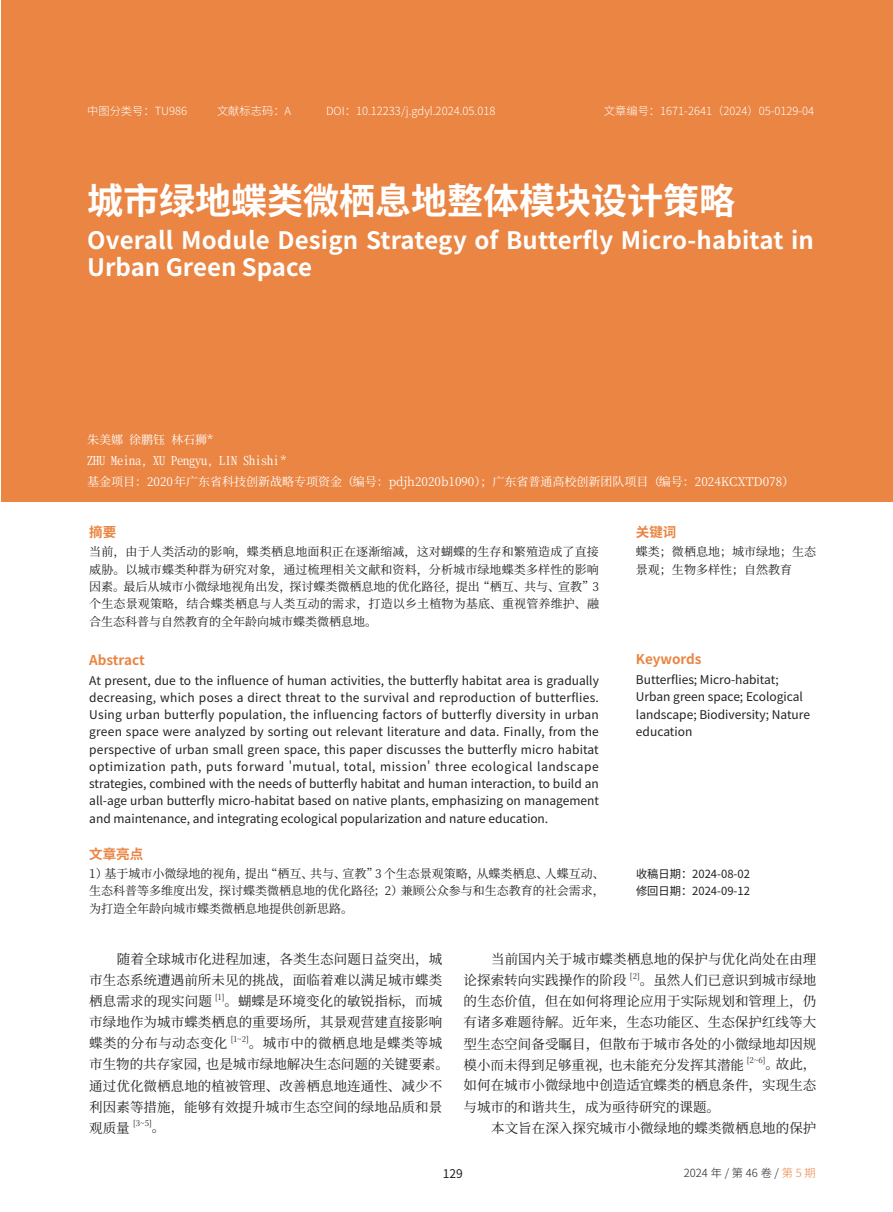
<style>
.page{position:relative;width:893px;height:1212px;background:#fff}
.page>*{position:absolute;margin:0;border:0;box-sizing:border-box;transform-origin:0 0}
.t1{font:700 36px "Source Han Sans SC";color:#fff}
.t2{font:700 24px/27px "Source Han Sans SC";letter-spacing:.01em;color:#fff}
.t3{font:13.5px/21px "Source Han Serif SC";letter-spacing:.005em;color:#231f20;text-align:justify}
.t4{font:700 13.5px "Source Han Sans SC";color:#ea8543}
.t5{font:12px/17.2px "Source Han Sans SC";color:#231f20;text-align:justify}
.t6{font:12px/17.4px "Source Han Serif CN";color:#231f20;text-align:justify}
.t7{font:12px/21px "Source Han Serif CN";color:#fff}
.t8{font:300 11.25px "Source Han Sans SC";color:#fff}
.t9{font:11.25px/17.2px "Source Han Sans SC";color:#231f20}
.t10{font:300 11.25px "Source Han Sans SC";letter-spacing:.25em;color:#231f20}
.t11{font:7.8px "Source Han Serif SC";color:#231f20}
.s1{color:#ea8543}
</style>
<div class="page">
<div style="left:1px;top:0;width:892px;height:501px;background:#ea8543"></div>
<p class="t8" style="left:87px;top:104px;width:102px">中图分类号：TU986</p>
<p class="t8" style="left:217px;top:104px;width:76px">文献标志码：A</p>
<p class="t8" style="left:326px;top:104px;width:171px">DOI：10.12233/j.gdyl.2024.05.018</p>
<p class="t8" style="left:604px;top:104px;width:212px">文章编号：1671-2641（2024）05-0129-04</p>
<h1 class="t1" style="left:87px;top:181px;width:649px">城市绿地蝶类微栖息地整体模块设计策略</h1>
<h2 class="t2" style="left:87px;top:227px;width:728px">Overall Module Design Strategy of Butterfly Micro-habitat in<br>Urban Green Space</h2>
<p class="t7" style="left:87px;top:430px;width:709px">朱美娜 徐鹏钰 林石狮＊<br>ZHU Meina， XU Pengyu， LIN Shishi＊<br>基金项目：2020年广东省科技创新战略专项资金（编号：pdjh2020b1090）；广东省普通高校创新团队项目（编号：2024KCXTD078）</p>
<p class="t4" style="left:89px;top:524px;width:29px">摘要</p>
<p class="t6" style="left:89px;top:544px;width:511px">当前，由于人类活动的影响，蝶类栖息地面积正在逐渐缩减，这对蝴蝶的生存和繁殖造成了直接威胁。以城市蝶类种群为研究对象，通过梳理相关文献和资料，分析城市绿地蝶类多样性的影响因素。最后从城市小微绿地视角出发，探讨蝶类微栖息地的优化路径，提出“栖互、共与、宣教”3个生态景观策略，结合蝶类栖息与人类互动的需求，打造以乡土植物为基底、重视管养维护、融合生态科普与自然教育的全年龄向城市蝶类微栖息地。</p>
<p class="t4" style="left:89px;top:652px;width:57px">Abstract</p>
<p class="t5" style="left:89px;top:672px;width:511px">At present, due to the influence of human activities, the butterfly habitat area is gradually decreasing, which poses a direct threat to the survival and reproduction of butterflies.<br>Using urban butterfly population, the influencing factors of butterfly diversity in urban green space were analyzed by sorting out relevant literature and data. Finally, from the perspective of urban small green space, this paper discusses the butterfly micro habitat optimization path, puts forward 'mutual, total, mission' three ecological landscape strategies, combined with the needs of butterfly habitat and human interaction, to build an all-age urban butterfly micro-habitat based on native plants, emphasizing on management and maintenance, and integrating ecological popularization and nature education.</p>
<p class="t4" style="left:89px;top:846px;width:56px">文章亮点</p>
<p class="t6" style="left:89px;top:865px;width:517px">1）基于城市小微绿地的视角，提出“栖互、共与、宣教”3 个生态景观策略，从蝶类栖息、人蝶互动、生态科普等多维度出发，探讨蝶类微栖息地的优化路径；2）兼顾公众参与和生态教育的社会需求，为打造全年龄向城市蝶类微栖息地提供创新思路。</p>
<p class="t4" style="left:636px;top:524px;width:42px">关键词</p>
<p class="t6" style="left:636px;top:544px;width:181px">蝶类；微栖息地；城市绿地；生态景观；生物多样性；自然教育</p>
<p class="t4" style="left:636px;top:652px;width:67px">Keywords</p>
<p class="t5" style="left:636px;top:671px;width:175px;text-align:left">Butterflies; Micro-habitat;<br>Urban green space; Ecological landscape; Biodiversity; Nature education</p>
<p class="t9" style="left:636px;top:866px;width:116px">收稿日期：2024-08-02修回日期：2024-09-12</p>
<p class="t3" style="left:89px;top:949px;width:354px;text-indent:28px">随着全球城市化进程加速，各类生态问题日益突出，城市生态系统遭遇前所未见的挑战，面临着难以满足城市蝶类栖息需求的现实问题</p>
<p class="t11" style="left:215px;top:992px;width:11px">[1]</p>
<p class="t3" style="left:89px;top:991px;width:354px;text-indent:135px">。蝴蝶是环境变化的敏锐指标，而城市绿地作为城市蝶类栖息的重要场所，其景观营建直接影响蝶类的分布与动态变化</p>
<p class="t11" style="left:231px;top:1034px;width:20px">[1~2]</p>
<p class="t3" style="left:89px;top:1033px;width:361px;text-align:left;text-indent:160px">。城市中的微栖息地是蝶类等城市生物的共存家园，也是城市绿地解决生态问题的关键要素。通过优化微栖息地的植被管理、改善栖息地连通性、减少不利因素等措施，能够有效提升城市生态空间的绿地品质和景观质量</p>
<p class="t11" style="left:133px;top:1118px;width:20px">[3~5]</p>
<p class="t3" style="left:152px;top:1117px;width:15px">。</p>
<p class="t3" style="left:463px;top:949px;width:354px;text-indent:28px">当前国内关于城市蝶类栖息地的保护与优化尚处在由理论探索转向实践操作的阶段</p>
<p class="t11" style="left:630px;top:971px;width:11px">[2]</p>
<p class="t3" style="left:463px;top:970px;width:354px;text-indent:176px">。虽然人们已意识到城市绿地的生态价值，但在如何将理论应用于实际规划和管理上，仍有诸多难题待解。近年来，生态功能区、生态保护红线等大型生态空间备受瞩目，但散布于城市各处的小微绿地却因规模小而未得到足够重视，也未能充分发挥其潜能</p>
<p class="t11" style="left:747px;top:1055px;width:20px">[2~6]</p>
<p class="t3" style="left:463px;top:1054px;width:354px;text-indent:302px">。故此，如何在城市小微绿地中创造适宜蝶类的栖息条件，实现生态与城市的和谐共生，成为亟待研究的课题。</p>
<p class="t3" style="left:491px;top:1117px;width:327px">本文旨在深入探究城市小微绿地的蝶类微栖息地的保护</p>
<p class="t5" style="left:443px;top:1165px;width:21px">129</p>
<p class="t10" style="left:684px;top:1167px;width:133px">2024年/ 第46卷 /<span class="s1">第5期</span></p>
</div>
